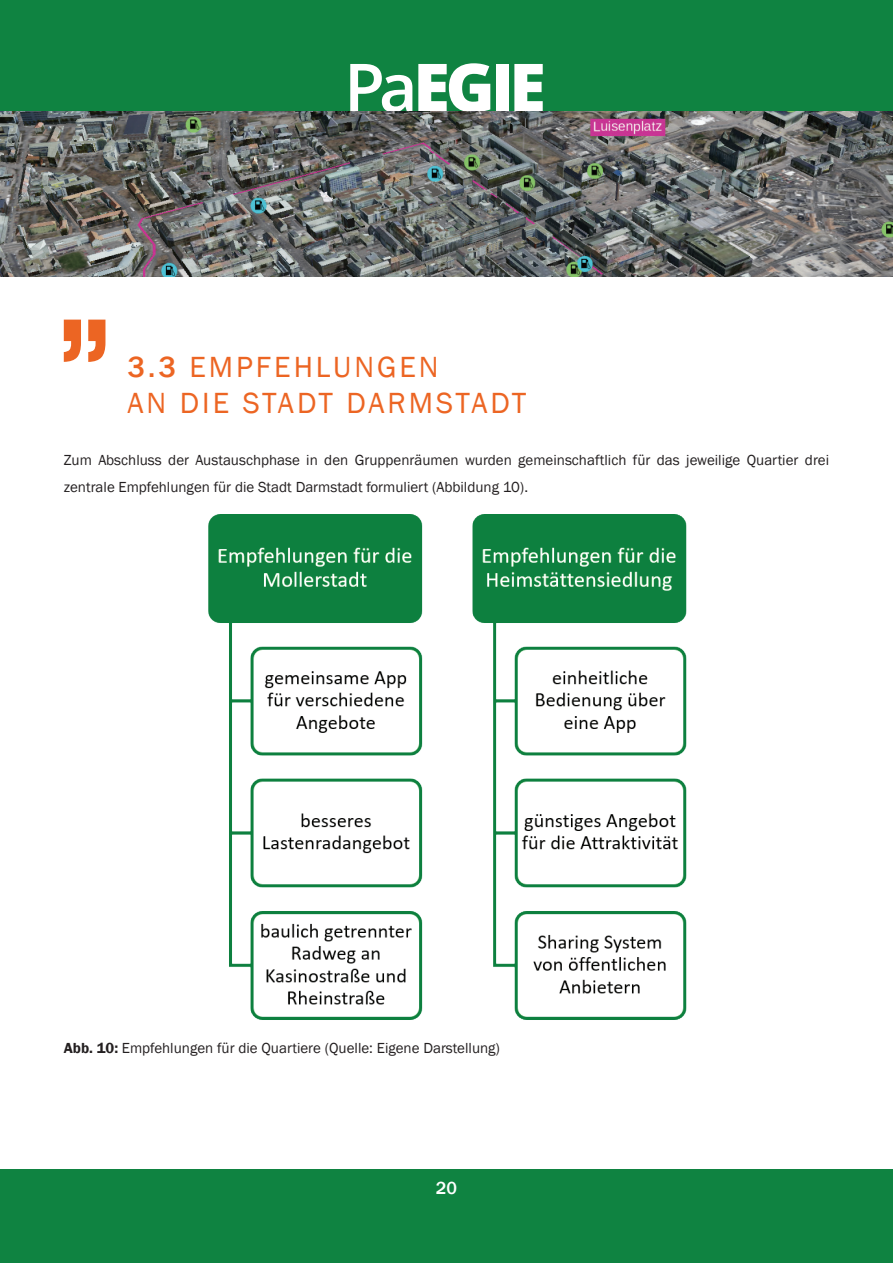
<style>
.page{position:relative;width:893px;height:1263px;background:#fff}
.page>*{position:absolute;margin:0;border:0;box-sizing:border-box;transform-origin:0 0}
.t1{font:150px "Compacta BT";color:#ec6523}
.t2{font:800 66.75px "Open Sans";color:#fff}
.t3{font:30px/36px "Franklin Gothic";letter-spacing:.1em;color:#ec6523}
.t4{font:500 18px "Franklin Gothic";color:#fff}
.t5{font:15px/27px "Franklin Gothic";color:#231f20}
.s1{font-weight:600}
.s2{font-weight:500}
</style>
<div class="page">
<div style="left:0;top:0;width:893px;height:252px;background:#0f8341"></div>
<div style="left:0;top:1169px;width:893px;height:94px;background:#0f8341"></div>
<img style="left:0;top:112px;width:893px;height:164px">
<img style="left:208px;top:514px;width:479px;height:506px">
<h2 class="t2" style="left:344px;top:37px;width:203px"><span class="s1">Pa</span>EGIE</h2>
<h1 class="t1" style="left:58px;top:194px;width:55px">„</h1>
<h3 class="t3" style="left:128px;top:349px;width:400px"><span class="s2">3.3</span> EMPFEHLUNGEN<br>AN DIE STADT DARMSTADT</h3>
<p class="t5" style="left:64px;top:447px;width:767px">Zum Abschluss der Austauschphase in den Gruppenräumen wurden gemeinschaftlich für das jeweilige Quartier drei zentrale Empfehlungen für die Stadt Darmstadt formuliert (Abbildung 10).</p>
<p class="t5" style="left:64px;top:1035px;width:438px"><span class="s1">Abb. 10:</span> Empfehlungen für die Quartiere (Quelle: Eigene Darstellung)</p>
<p class="t4" style="left:436px;top:1176px;width:23px">20</p>
</div>
